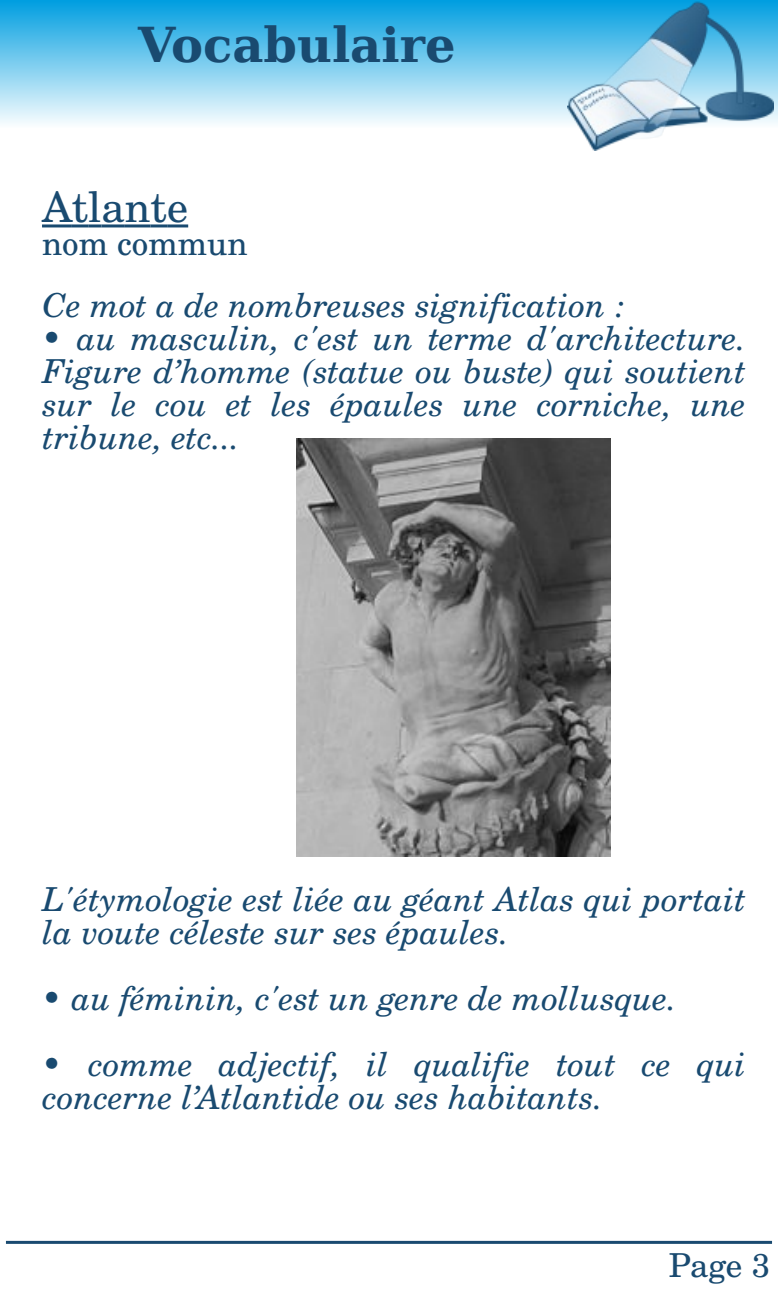
<style>
.page{position:relative;width:778px;height:1293px;background:#fff}
.page>*{position:absolute;margin:0;border:0;box-sizing:border-box;transform-origin:0 0}
.t1{font:700 48px "Bitstream Vera Serif";color:#194a70}
.t2{font:42px "Century Sch L Roma";color:#194a70}
.t3{font:italic 33px/33px "Century Sch L";color:#194a70}
.t4{font:33px "Century Sch L Roma";color:#194a70}
</style>
<div class="page">
<div style="left:0;top:0;width:777px;height:128px;background:linear-gradient(to bottom,#009ee0,#fafdfe)"></div>
<img style="left:567px;top:0;width:205px;height:150px">
<hr style="left:6px;top:1240px;width:765px;height:3px;background:#194a70">
<hr style="left:42px;top:224px;width:30px;height:3px;background:#194a70">
<hr style="left:72px;top:224px;width:16px;height:3px;background:#194a70">
<svg style="left:88px;top:224px;width:13px;height:3px"></svg>
<hr style="left:101px;top:224px;width:24px;height:3px;background:#194a70">
<hr style="left:125px;top:224px;width:25px;height:3px;background:#194a70">
<hr style="left:150px;top:224px;width:17px;height:3px;background:#194a70">
<hr style="left:167px;top:224px;width:21px;height:3px;background:#194a70">
<img style="left:296px;top:438px;width:314px;height:418px">
<h1 class="t1" style="left:138px;top:17px;width:319px">Vocabulaire</h1>
<p class="t2" style="left:42px;top:191px;width:148px">Atlante</p>
<p class="t4" style="left:42px;top:230px;width:207px">nom commun</p>
<p class="t3" style="left:43px;top:291px;width:582px">Ce mot a de nombreuses signification :</p>
<p class="t3" style="left:43px;top:324px;width:704px;text-align:justify">• au masculin, c'est un terme d'architecture.<br>Figure d’homme (statue ou buste) qui soutient sur le cou et les épaules une corniche, une tribune, etc...</p>
<p class="t3" style="left:43px;top:885px;width:704px">L'étymologie est liée au géant Atlas qui portait la voute céleste sur ses épaules.</p>
<p class="t3" style="left:43px;top:984px;width:635px">• au féminin, c'est un genre de mollusque.</p>
<p class="t3" style="left:43px;top:1050px;width:704px">• comme adjectif, il qualifie tout ce qui concerne l’Atlantide ou ses habitants.</p>
<p class="t4" style="left:668px;top:1252px;width:103px">Page 3</p>
</div>
